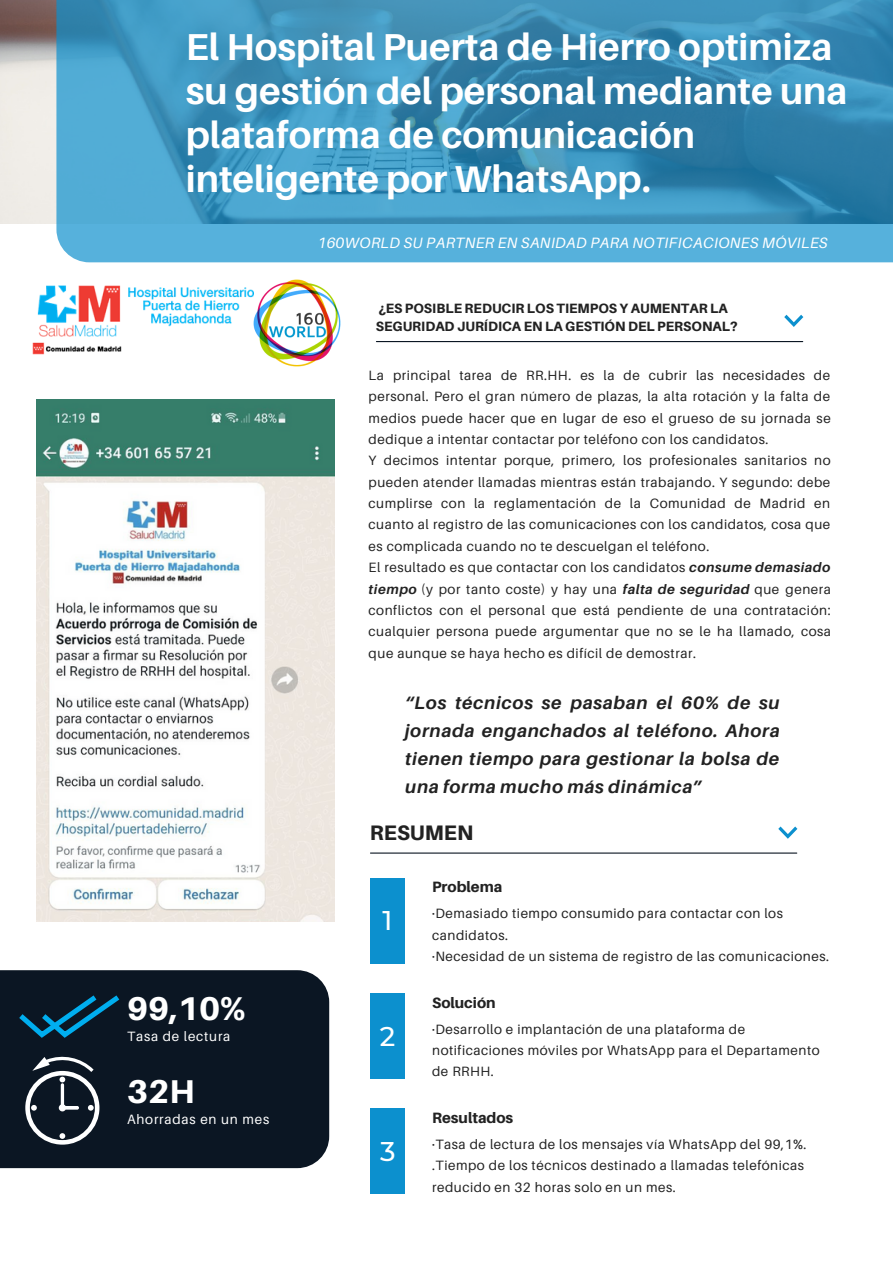
<style>
.page{position:relative;width:893px;height:1264px;background:#fff}
.page>*{position:absolute;margin:0;border:0;box-sizing:border-box;transform-origin:0 0}
.t1{font:700 37.5px/43.8px "Aileron";color:#fff}
.t2{font:800 33px "Aileron";color:#fff}
.t3{font:500 27px "Montserrat";color:#fff}
.t4{font:800 21px "Aileron";color:#222}
.t5{font:italic 700 18px/28px "Aileron";letter-spacing:.04em;color:#222;text-align:justify}
.t6{font:italic 15px "Aileron";letter-spacing:.02em;color:#fff}
.t7{font:800 15px "Aileron";color:#222}
.t8{font:13.5px/21.3px "Aileron";letter-spacing:.04em;color:#222}
.t9{font:800 13.5px/18px "Aileron";color:#222}
.t10{font:13.5px "Aileron";letter-spacing:.06em;color:#fff}
.s1{font-weight:700;font-style:italic}
</style>
<div class="page">
<img style="left:0;top:0;width:56px;height:223px">
<svg style="left:56px;top:0;width:836px;height:262px;background:#4095be"></svg>
<hr style="left:376px;top:341px;width:426px;height:1px;background:#0b1623">
<svg style="left:784px;top:315px;width:19px;height:12px"></svg>
<img style="left:33px;top:285px;width:220px;height:69px">
<img style="left:37px;top:399px;width:298px;height:522px">
<div style="left:0;top:970px;width:329px;height:198px;background:#0b1623"></div>
<svg style="left:19px;top:995px;width:100px;height:42px;background:#08364e"></svg>
<svg style="left:25px;top:1053px;width:74px;height:91px"></svg>
<div style="left:370px;top:878px;width:35px;height:85px;background:#0c90ce"></div>
<div style="left:370px;top:993px;width:35px;height:85px;background:#0c90ce"></div>
<div style="left:370px;top:1108px;width:35px;height:86px;background:#0c90ce"></div>
<hr style="left:370px;top:852px;width:426px;height:1px;background:#0b1623">
<svg style="left:778px;top:826px;width:19px;height:12px"></svg>
<img style="left:253px;top:279px;width:88px;height:88px">
<h1 class="t1" style="left:186px;top:24px;width:663px">El Hospital Puerta de Hierro optimiza su gestión del personal mediante una plataforma de comunicación inteligente por WhatsApp.</h1>
<p class="t6" style="left:318px;top:233px;width:511px">160WORLD SU PARTNER EN SANIDAD PARA NOTIFICACIONES MÓVILES</p>
<p class="t9" style="left:376px;top:299px;width:363px">¿ES POSIBLE REDUCIR LOS TIEMPOS Y AUMENTAR LA<br>SEGURIDAD JURÍDICA EN LA GESTIÓN DEL PERSONAL?</p>
<p class="t8" style="left:368px;top:364px;width:464px">La principal tarea de RR.HH. es la de cubrir las necesidades de personal. Pero el gran número de plazas, la alta rotación y la falta de medios puede hacer que en lugar de eso el grueso de su jornada se dedique a intentar contactar por teléfono con los candidatos.<br>Y decimos intentar porque, primero, los profesionales sanitarios no pueden atender llamadas mientras están trabajando. Y segundo: debe cumplirse con la reglamentación de la Comunidad de Madrid en cuanto al registro de las comunicaciones con los candidatos, cosa que es complicada cuando no te descuelgan el teléfono.<br>El resultado es que contactar con los candidatos <span class="s1">consume demasiado tiempo</span> (y por tanto coste) y hay una <span class="s1">falta de seguridad</span> que genera conflictos con el personal que está pendiente de una contratación: cualquier persona puede argumentar que no se le ha llamado, cosa que aunque se haya hecho es difícil de demostrar.</p>
<h3 class="t5" style="left:405px;top:688px;width:376px">“Los técnicos se pasaban el 60% de su jornada enganchados al teléfono. Ahora tienen tiempo para gestionar la bolsa de una forma mucho más dinámica”</h3>
<h3 class="t4" style="left:370px;top:820px;width:105px">RESUMEN</h3>
<h2 class="t2" style="left:127px;top:988px;width:120px">99,10%</h2>
<p class="t10" style="left:127px;top:1028px;width:105px">Tasa de lectura</p>
<h2 class="t2" style="left:127px;top:1070px;width:69px">32H</h2>
<p class="t10" style="left:127px;top:1110px;width:144px">Ahorradas en un mes</p>
<p class="t7" style="left:432px;top:877px;width:72px">Problema</p>
<h3 class="t3" style="left:382px;top:904px;width:11px">1</h3>
<p class="t8" style="left:432px;top:902px;width:398px">·Demasiado tiempo consumido para contactar con los candidatos.<br>·Necesidad de un sistema de registro de las comunicaciones.</p>
<p class="t7" style="left:432px;top:993px;width:65px">Solución</p>
<h3 class="t3" style="left:380px;top:1019px;width:17px">2</h3>
<p class="t8" style="left:432px;top:1018px;width:389px">·Desarrollo e implantación de una plataforma de notificaciones móviles por WhatsApp para el Departamento de RRHH.</p>
<p class="t7" style="left:432px;top:1108px;width:83px">Resultados</p>
<h3 class="t3" style="left:380px;top:1134px;width:17px">3</h3>
<p class="t8" style="left:432px;top:1133px;width:376px">·Tasa de lectura de los mensajes vía WhatsApp del 99,1%. .Tiempo de los técnicos destinado a llamadas telefónicas reducido en 32 horas solo en un mes.</p>
</div>
